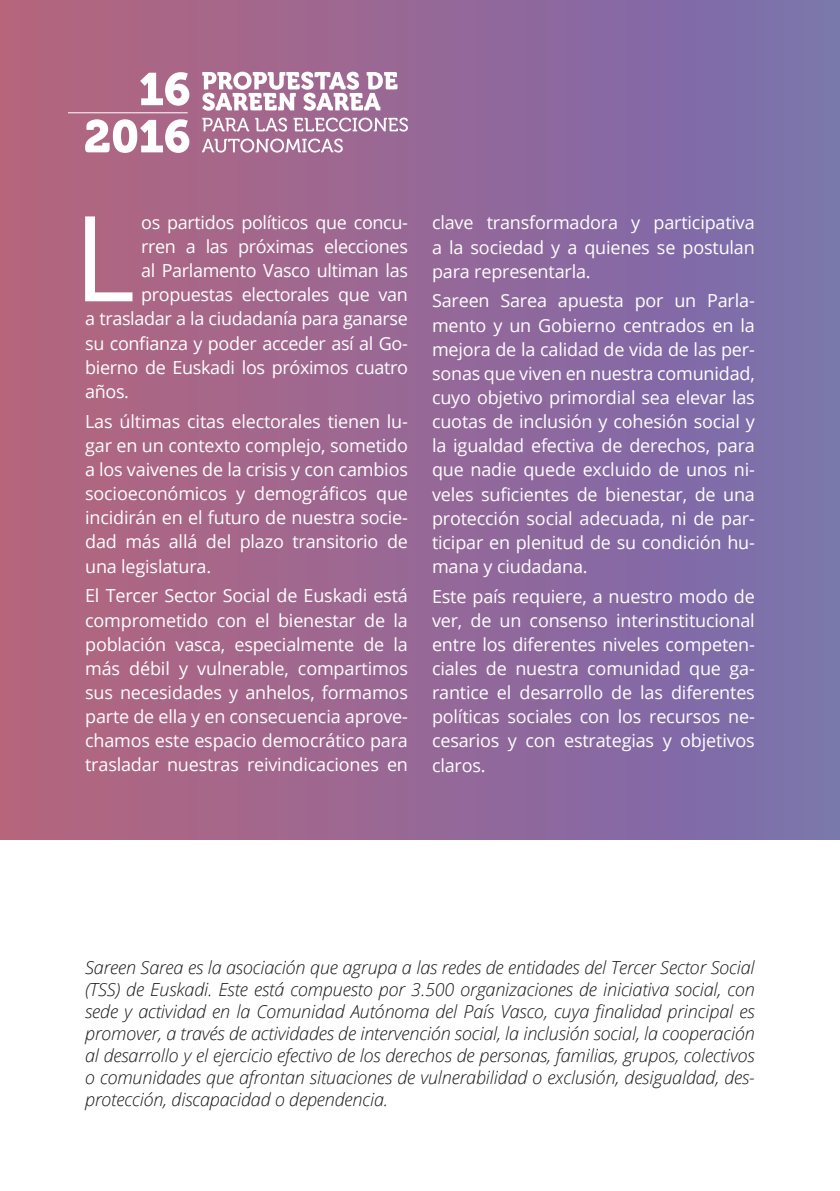
<style>
.page{position:relative;width:840px;height:1191px;background:#fff}
.page>*{position:absolute;margin:0;border:0;box-sizing:border-box;transform-origin:0 0}
.t1{font:118.8px "Open Sans";color:#fff}
.t2{font:18px/24.2px "Open Sans";letter-spacing:-.01em;color:#fff;text-align:justify}
.t3{font:italic 300 18px/22px "Open Sans";letter-spacing:-.01em;color:#1a181b;text-align:justify}
</style>
<div class="page">
<div style="left:0;top:0;width:839px;height:839px;background:linear-gradient(to right,#b6637c,#786fb0)"></div>
<svg style="left:202px;top:139px;width:140px;height:14px"></svg>
<svg style="left:202px;top:118px;width:206px;height:14px"></svg>
<svg style="left:202px;top:72px;width:195px;height:39px"></svg>
<svg style="left:85px;top:119px;width:104px;height:34px"></svg>
<svg style="left:140px;top:72px;width:49px;height:34px"></svg>
<hr style="left:68px;top:112px;width:119px;height:1px;background:#fff">
<h1 class="t1" style="left:73px;top:177px;width:63px">L</h1>
<p class="t2" style="left:141px;top:210px;width:268px">os partidos políticos que concu-</p>
<p class="t2" style="left:141px;top:234px;width:268px">rren a las próximas elecciones</p>
<p class="t2" style="left:141px;top:258px;width:268px">al Parlamento Vasco ultiman las</p>
<p class="t2" style="left:141px;top:282px;width:268px">propuestas electorales que van</p>
<p class="t2" style="left:85px;top:306px;width:324px">a trasladar a la ciudadanía para ganarse</p>
<p class="t2" style="left:85px;top:330px;width:324px">su confianza y poder acceder así al Go-</p>
<p class="t2" style="left:85px;top:355px;width:324px">bierno de Euskadi los próximos cuatro</p>
<p class="t2" style="left:85px;top:379px;width:45px">años.</p>
<p class="t2" style="left:85px;top:408px;width:324px">Las últimas citas electorales tienen lu&shy;gar en un contexto complejo, sometido a los vaivenes de la crisis y con cambios socioeconómicos y demográficos que incidirán en el futuro de nuestra socie&shy;dad más allá del plazo transitorio de una legislatura.</p>
<p class="t2" style="left:85px;top:583px;width:324px">El Tercer Sector Social de Euskadi está comprometido con el bienestar de la población vasca, especialmente de la más débil y vulnerable, compartimos sus necesidades y anhelos, formamos parte de ella y en consecuencia aprove&shy;chamos este espacio democrático para trasladar nuestras reivindicaciones en</p>
<p class="t2" style="left:432px;top:210px;width:324px">clave transformadora y participativa a la sociedad y a quienes se postulan para representarla.</p>
<p class="t2" style="left:432px;top:288px;width:324px">Sareen Sarea apuesta por un Parla&shy;mento y un Gobierno centrados en la mejora de la calidad de vida de las per&shy;sonas que viven en nuestra comunidad, cuyo objetivo primordial sea elevar las cuotas de inclusión y cohesión social y la igualdad efectiva de derechos, para que nadie quede excluido de unos ni&shy;veles suficientes de bienestar, de una protección social adecuada, ni de par&shy;ticipar en plenitud de su condición hu&shy;mana y ciudadana.</p>
<p class="t2" style="left:432px;top:583px;width:324px">Este país requiere, a nuestro modo de ver, de un consenso interinstitucional entre los diferentes niveles competen&shy;ciales de nuestra comunidad que ga&shy;rantice el desarrollo de las diferentes políticas sociales con los recursos ne&shy;cesarios y con estrategias y objetivos claros.</p>
<p class="t3" style="left:85px;top:956px;width:671px">Sareen Sarea es la asociación que agrupa a las redes de entidades del Tercer Sector Social (TSS) de Euskadi. Este está compuesto por 3.500 organizaciones de iniciativa social, con sede y actividad en la Comunidad Autónoma del País Vasco, cuya finalidad principal es promover, a través de actividades de intervención social, la inclusión social, la cooperación al desarrollo y el ejercicio efectivo de los derechos de personas, familias, grupos, colectivos o comunidades que afrontan situaciones de vulnerabilidad o exclusión, desigualdad, des&shy;protección, discapacidad o dependencia.</p>
</div>
